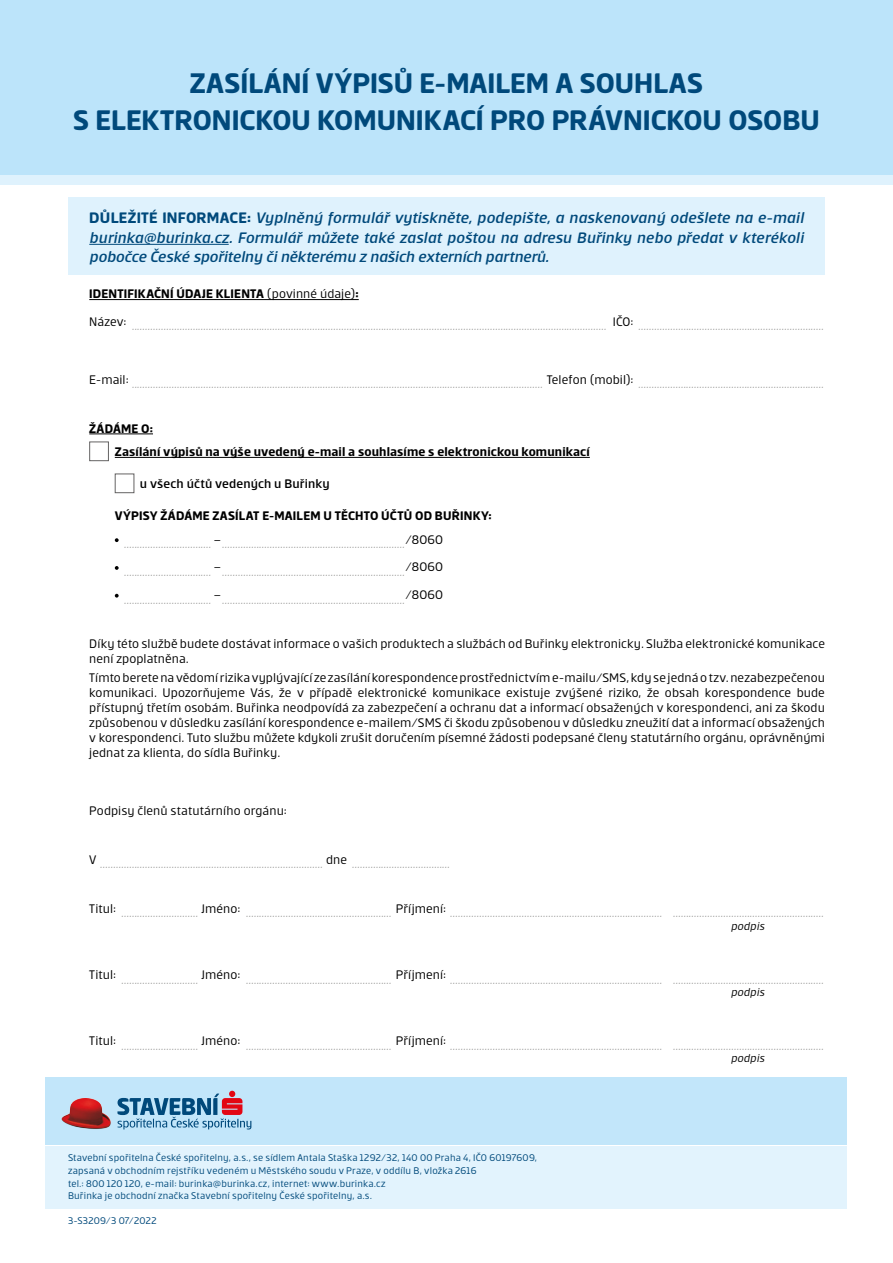
<style>
.page{position:relative;width:893px;height:1263px;background:#fff}
.page>*{position:absolute;margin:0;border:0;box-sizing:border-box;transform-origin:0 0}
.t1{font:700 30.75px/36.9px "Erste";color:#00497b;text-align:center}
.t2{font:italic 500 16.5px/19.8px "Erste";letter-spacing:-.005em;color:#00497b;text-align:justify}
.t3{font:13.5px/15px "Erste";letter-spacing:.005em;color:#000}
.t4{font:700 13.5px "Erste";letter-spacing:.01em;color:#000}
.t5{font:500 13.5px "Erste";letter-spacing:.01em;color:#000}
.t6{font:12px "Erste";color:#9d9d9c}
.t7{font:italic 12px "Erste";letter-spacing:.015em;color:#000}
.t8{font:10.5px "Erste";letter-spacing:.015em;color:#00497b}
.s1{font-weight:700;font-style:normal}
.s2{font-weight:400}
</style>
<div class="page">
<hr style="left:89px;top:299px;width:270px;height:1px;background:#000">
<hr style="left:89px;top:434px;width:64px;height:1px;background:#000">
<hr style="left:115px;top:457px;width:475px;height:1px;background:#000">
<div style="left:89px;top:441px;width:20px;height:20px;border:1px solid #646363"></div>
<div style="left:115px;top:474px;width:19px;height:19px;border:1px solid #646363"></div>
<svg style="left:115px;top:538px;width:4px;height:4px"></svg>
<svg style="left:115px;top:566px;width:4px;height:4px"></svg>
<svg style="left:115px;top:594px;width:4px;height:4px"></svg>
<div style="left:68px;top:198px;width:757px;height:77px;background:#dff2fd"></div>
<hr style="left:89px;top:244px;width:140px;height:1px;background:#00497b">
<div style="left:0;top:167px;width:893px;height:17px;background:#dff2fd"></div>
<div style="left:0;top:0;width:893px;height:175px;background:#bce4fa"></div>
<div style="left:46px;top:1077px;width:801px;height:68px;background:#bce4fa"></div>
<svg style="left:117px;top:1091px;width:134px;height:38px"></svg>
<img style="left:61px;top:1097px;width:50px;height:32px">
<div style="left:46px;top:1146px;width:801px;height:63px;background:#dff2fd"></div>
<p class="t1" style="left:73px;top:65px;width:748px">ZASÍLÁNÍ VÝPISŮ E-MAILEM A SOUHLAS<br>S ELEKTRONICKOU KOMUNIKACÍ PRO PRÁVNICKOU OSOBU</p>
<p class="t2" style="left:89px;top:207px;width:716px"><span class="s1">DŮLEŽITÉ INFORMACE:</span> Vyplněný formulář vytiskněte, podepište, a naskenovaný odešlete na e-mail burinka@burinka.cz. Formulář můžete také zaslat poštou na adresu Buřinky nebo předat v kterékoli pobočce České spořitelny či některému z našich externích partnerů.</p>
<p class="t4" style="left:89px;top:287px;width:271px">IDENTIFIKAČNÍ ÚDAJE KLIENTA <span class="s2">(povinné údaje)</span>:</p>
<p class="t6" style="left:89px;top:320px;width:736px"><sup>Název:</sup> ................................................................................................................................................................................... <sup>IČO:</sup> ......................................................................</p>
<p class="t6" style="left:89px;top:378px;width:736px"><sup>E-mail:</sup> ........................................................................................................................................................... <sup>Telefon</sup> <sup>(mobil):</sup> ......................................................................</p>
<p class="t4" style="left:89px;top:421px;width:65px">ŽÁDÁME O:</p>
<p class="t4" style="left:115px;top:445px;width:476px">Zasílání výpisů na výše uvedený e-mail a souhlasíme s elektronickou komunikací</p>
<p class="t5" style="left:140px;top:477px;width:191px">u všech účtů vedených u Buřinky</p>
<p class="t4" style="left:115px;top:509px;width:378px">VÝPISY ŽÁDÁME ZASÍLAT E-MAILEM U TĚCHTO ÚČTŮ OD BUŘINKY:</p>
<p class="t6" style="left:124px;top:538px;width:321px">................................. <sup>–</sup>.....................................................................<sup>/8060</sup></p>
<p class="t6" style="left:124px;top:566px;width:321px">................................. <sup>–</sup>.....................................................................<sup>/8060</sup></p>
<p class="t6" style="left:124px;top:594px;width:321px">................................. <sup>–</sup>.....................................................................<sup>/8060</sup></p>
<p class="t3" style="left:89px;top:636px;width:737px">Díky této službě budete dostávat informace o vašich produktech a službách od Buřinky elektronicky. Služba elektronické komunikace není zpoplatněna.</p>
<p class="t3" style="left:89px;top:670px;width:737px;text-align:justify">Tímto berete na vědomí rizika vyplývající ze zasílání korespondence prostřednictvím e-mailu/SMS, kdy se jedná o tzv. nezabezpečenou komunikaci. Upozorňujeme Vás, že v případě elektronické komunikace existuje zvýšené riziko, že obsah korespondence bude přístupný třetím osobám. Buřinka neodpovídá za zabezpečení a ochranu dat a informací obsažených v korespondenci, ani za škodu způsobenou v důsledku zasílání korespondence e-mailem/SMS či škodu způsobenou v důsledku zneužití dat a informací obsažených v korespondenci. Tuto službu můžete kdykoli zrušit doručením písemné žádosti podepsané členy statutárního orgánu, oprávněnými jednat za klienta, do sídla Buřinky.</p>
<p class="t3" style="left:89px;top:803px;width:199px">Podpisy členů statutárního orgánu:</p>
<p class="t6" style="left:89px;top:858px;width:362px"><sup>V</sup> .................................................................................... <sup>dne</sup> .....................................</p>
<p class="t6" style="left:89px;top:907px;width:736px"><sup>Titul:</sup> ............................. <sup>Jméno:</sup> ....................................................... <sup>Příjmení:</sup> ................................................................................ .........................................................</p>
<p class="t7" style="left:731px;top:920px;width:35px">podpis</p>
<p class="t6" style="left:89px;top:974px;width:736px"><sup>Titul:</sup> ............................. <sup>Jméno:</sup> ....................................................... <sup>Příjmení:</sup> ................................................................................ .........................................................</p>
<p class="t7" style="left:731px;top:986px;width:35px">podpis</p>
<p class="t6" style="left:89px;top:1040px;width:736px"><sup>Titul:</sup> ............................. <sup>Jméno:</sup> ....................................................... <sup>Příjmení:</sup> ................................................................................ .........................................................</p>
<p class="t7" style="left:731px;top:1052px;width:35px">podpis</p>
<p class="t8" style="left:68px;top:1153px;width:471px">Stavební spořitelna České spořitelny, a.s., se sídlem Antala Staška 1292/32, 140 00 Praha 4, IČO 60197609,</p>
<p class="t8" style="left:68px;top:1165px;width:410px">zapsaná v obchodním rejstříku vedeném u Městského soudu v Praze, v oddílu B, vložka 2616</p>
<p class="t8" style="left:68px;top:1178px;width:319px">tel.: 800 120 120, e-mail: burinka@burinka.cz, internet: www.burinka.cz</p>
<p class="t8" style="left:68px;top:1190px;width:306px">Buřinka je obchodní značka Stavební spořitelny České spořitelny, a.s.</p>
<p class="t8" style="left:68px;top:1216px;width:90px">3-S3209/3 07/2022</p>
</div>
